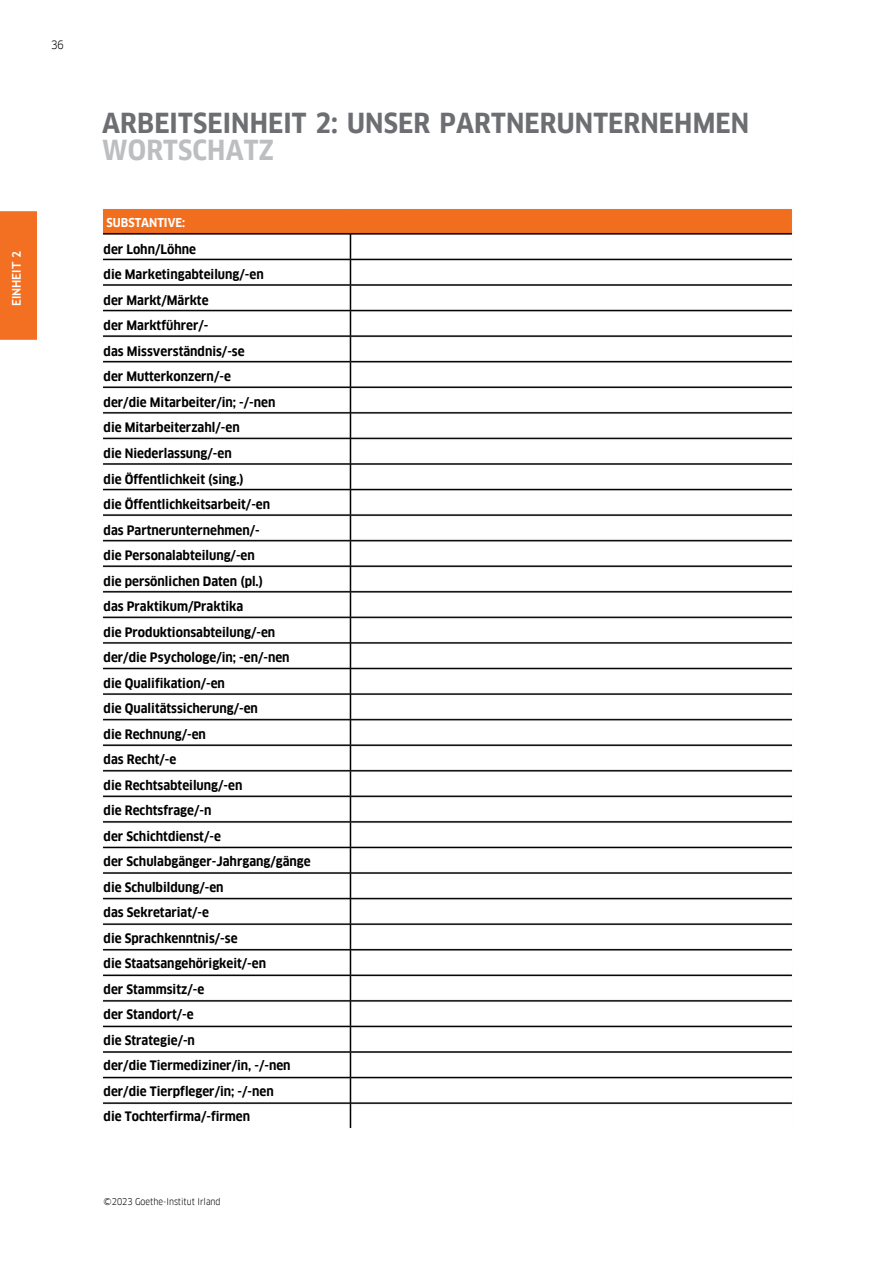
<style>
.page{position:relative;width:894px;height:1264px;background:#fff}
.page>*{position:absolute;margin:0;border:0;box-sizing:border-box;transform-origin:0 0}
.t1{font:700 27px/27px "Goethe FF Clan";letter-spacing:.005em;color:#6d6e71}
.t2{font:700 12.75px/25.5px "Goethe FF Clan";color:#000}
.t3{font:700 12px "Goethe FF Clan";color:#fff}
.t4{font:700 12px "Trebuchet MS";color:#fff}
.t5{font:11.25px "Goethe FF Clan";color:#000}
.t6{font:9px "Goethe FF Clan";color:#000}
.s1{color:#bcbec0}
</style>
<div class="page">
<img style="left:103px;top:208px;width:689px;height:920px">
<div style="left:0;top:212px;width:36px;height:127px;background:#f36f21"></div>
<p class="t5" style="left:51px;top:40px;width:14px">36</p>
<h1 class="t4" style="left:10px;top:306px;width:56px;rotate:-90deg">EINHEIT 2</h1>
<h2 class="t1" style="left:102px;top:110px;width:648px">ARBEITSEINHEIT 2: UNSER PARTNERUNTERNEHMEN<br><span class="s1">WORTSCHATZ</span></h2>
<p class="t3" style="left:106px;top:215px;width:80px">SUBSTANTIVE:</p>
<p class="t2" style="left:104px;top:237px;width:208px">der Lohn/Löhne<br>die Marketingabteilung/-en<br>der Markt/Märkte<br>der Marktführer/-<br>das Missverständnis/-se<br>der Mutterkonzern/-e<br>der/die Mitarbeiter/in; -/-nen<br>die Mitarbeiterzahl/-en<br>die Niederlassung/-en<br>die Öffentlichkeit (sing.)<br>die Öffentlichkeitsarbeit/-en<br>das Partnerunternehmen/-<br>die Personalabteilung/-en<br>die persönlichen Daten (pl.)<br>das Praktikum/Praktika<br>die Produktionsabteilung/-en der/die Psychologe/in; -en/-nen die Qualifikation/-en<br>die Qualitätssicherung/-en<br>die Rechnung/-en<br>das Recht/-e<br>die Rechtsabteilung/-en<br>die Rechtsfrage/-n<br>der Schichtdienst/-e<br>der Schulabgänger-Jahrgang/gänge die Schulbildung/-en<br>das Sekretariat/-e<br>die Sprachkenntnis/-se<br>die Staatsangehörigkeit/-en<br>der Stammsitz/-e<br>der Standort/-e<br>die Strategie/-n<br>der/die Tiermediziner/in, -/-nen der/die Tierpfleger/in; -/-nen<br>die Tochterfirma/-firmen</p>
<h2 class="t6" style="left:104px;top:1197px;width:118px">©2023 Goethe-Institut Irland</h2>
</div>
